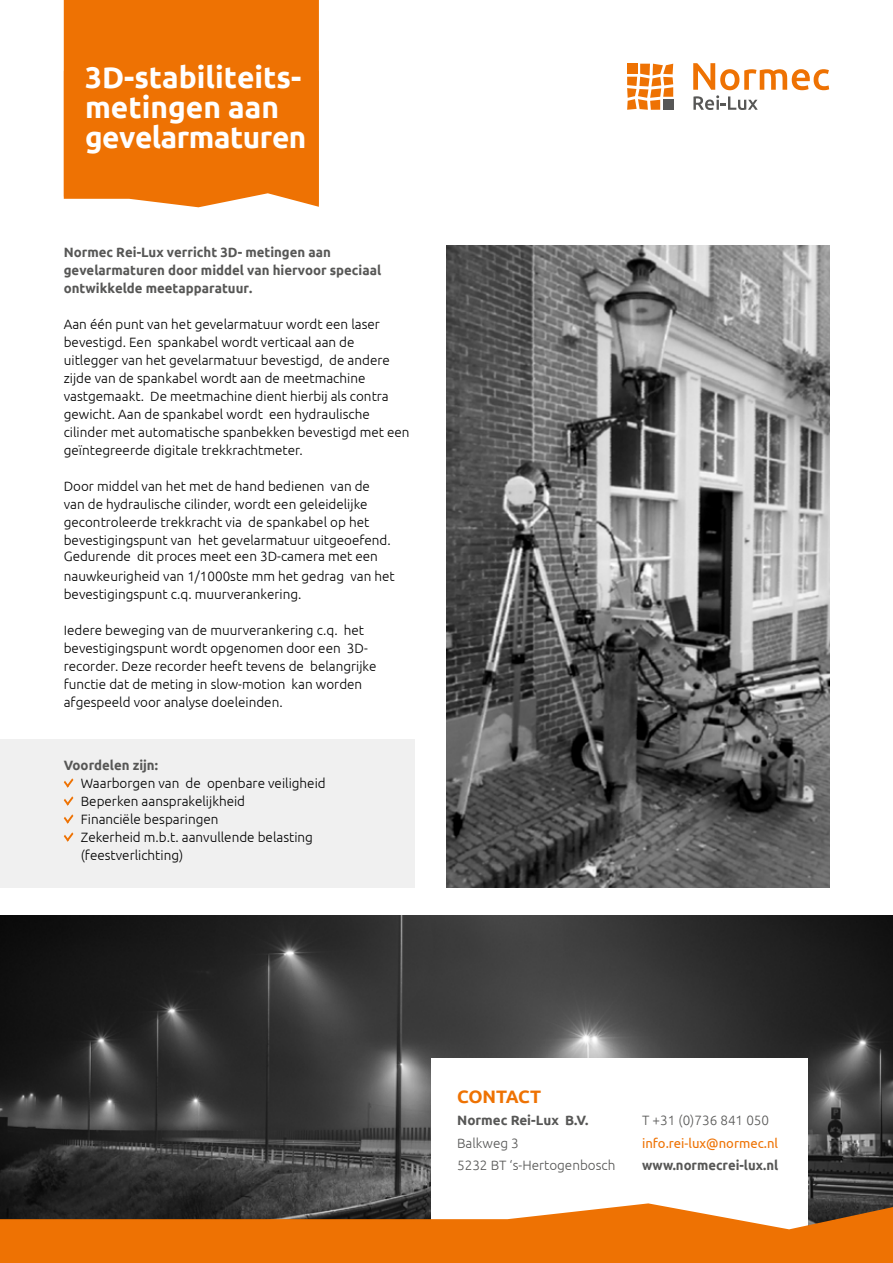
<style>
.page{position:relative;width:893px;height:1263px;background:#fff}
.page>*{position:absolute;margin:0;border:0;box-sizing:border-box;transform-origin:0 0}
.t1{font:700 30px/30px "Ubuntu";color:#fff}
.t2{font:700 18px "Ubuntu";letter-spacing:-.015em;color:#ee7203}
.t3{font:300 13.5px/18px "Ubuntu";color:#000}
.t4{font:700 13.5px/18px "Ubuntu";color:#575756}
.t5{font:300 13.5px/22.5px "Ubuntu";color:#575756}
.t6{font:13.5px "Ubuntu";color:#ee7203}
</style>
<div class="page">
<img style="left:0;top:915px;width:893px;height:288px">
<div style="left:431px;top:1059px;width:377px;height:204px;background:#fff"></div>
<svg style="left:0;top:1203px;width:893px;height:60px;background:#d2731f"></svg>
<img style="left:446px;top:246px;width:383px;height:642px">
<div style="left:64px;top:0;width:255px;height:207px;background:#ee7203"></div>
<div style="left:64px;top:71px;width:255px;height:134px;background:#ee7203"></div>
<svg style="left:693px;top:63px;width:136px;height:47px"></svg>
<svg style="left:627px;top:64px;width:46px;height:46px"></svg>
<div style="left:0;top:739px;width:415px;height:149px;background:#f0f0f0"></div>
<svg style="left:64px;top:778px;width:9px;height:10px"></svg>
<svg style="left:64px;top:796px;width:9px;height:10px"></svg>
<svg style="left:64px;top:814px;width:9px;height:10px"></svg>
<svg style="left:64px;top:832px;width:9px;height:10px"></svg>
<h1 class="t1" style="left:85px;top:61px;width:223px">3D-stabiliteits&shy;metingen aan gevelarmaturen</h1>
<p class="t4" style="left:64px;top:242px;width:319px">Normec Rei-Lux verricht 3D- metingen aan gevelarmaturen door middel van hiervoor speciaal ontwikkelde meetapparatuur.</p>
<p class="t3" style="left:64px;top:314px;width:347px">Aan één punt van het gevelarmatuur wordt een laser bevestigd. Een spankabel wordt verticaal aan de uitlegger van het gevelarmatuur bevestigd, de andere zijde van de spankabel wordt aan de meetmachine vastgemaakt. De meetmachine dient hierbij als contra gewicht. Aan de spankabel wordt een hydraulische cilinder met automatische spanbekken bevestigd met een geïntegreerde digitale trekkrachtmeter.</p>
<p class="t3" style="left:64px;top:476px;width:329px">Door middel van het met de hand bedienen van de van de hydraulische cilinder, wordt een geleidelijke gecontroleerde trekkracht via de spankabel op het bevestigingspunt van het gevelarmatuur uitgeoefend.<br>Gedurende dit proces meet een 3D‑camera met een</p>
<p class="t3" style="left:64px;top:566px;width:332px">nauwkeurigheid van 1/1000ste mm het gedrag van het bevestigingspunt c.q. muurverankering.</p>
<p class="t3" style="left:64px;top:620px;width:314px">Iedere beweging van de muurverankering c.q. het bevestigingspunt wordt opgenomen door een 3D‑ recorder. Deze recorder heeft tevens de belangrijke functie dat de meting in slow‑motion kan worden afgespeeld voor analyse doeleinden.</p>
<p class="t4" style="left:64px;top:755px;width:96px">Voordelen zijn:</p>
<p class="t3" style="left:81px;top:773px;width:246px">Waarborgen van de openbare veiligheid<br>Beperken aansprakelijkheid<br>Financiële besparingen<br>Zekerheid m.b.t. aanvullende belasting (feestverlichting)</p>
<h2 class="t2" style="left:457px;top:1085px;width:86px">CONTACT</h2>
<p class="t4" style="left:457px;top:1111px;width:133px">Normec Rei-Lux B.V.</p>
<p class="t5" style="left:457px;top:1131px;width:160px">Balkweg 3<br>5232 BT ‘s‑Hertogenbosch</p>
<p class="t5" style="left:642px;top:1109px;width:129px">T +31 (0)736 841 050</p>
<p class="t6" style="left:642px;top:1135px;width:138px">info.rei‑lux@normec.nl</p>
<p class="t4" style="left:642px;top:1156px;width:138px">www.normecrei-lux.nl</p>
</div>
